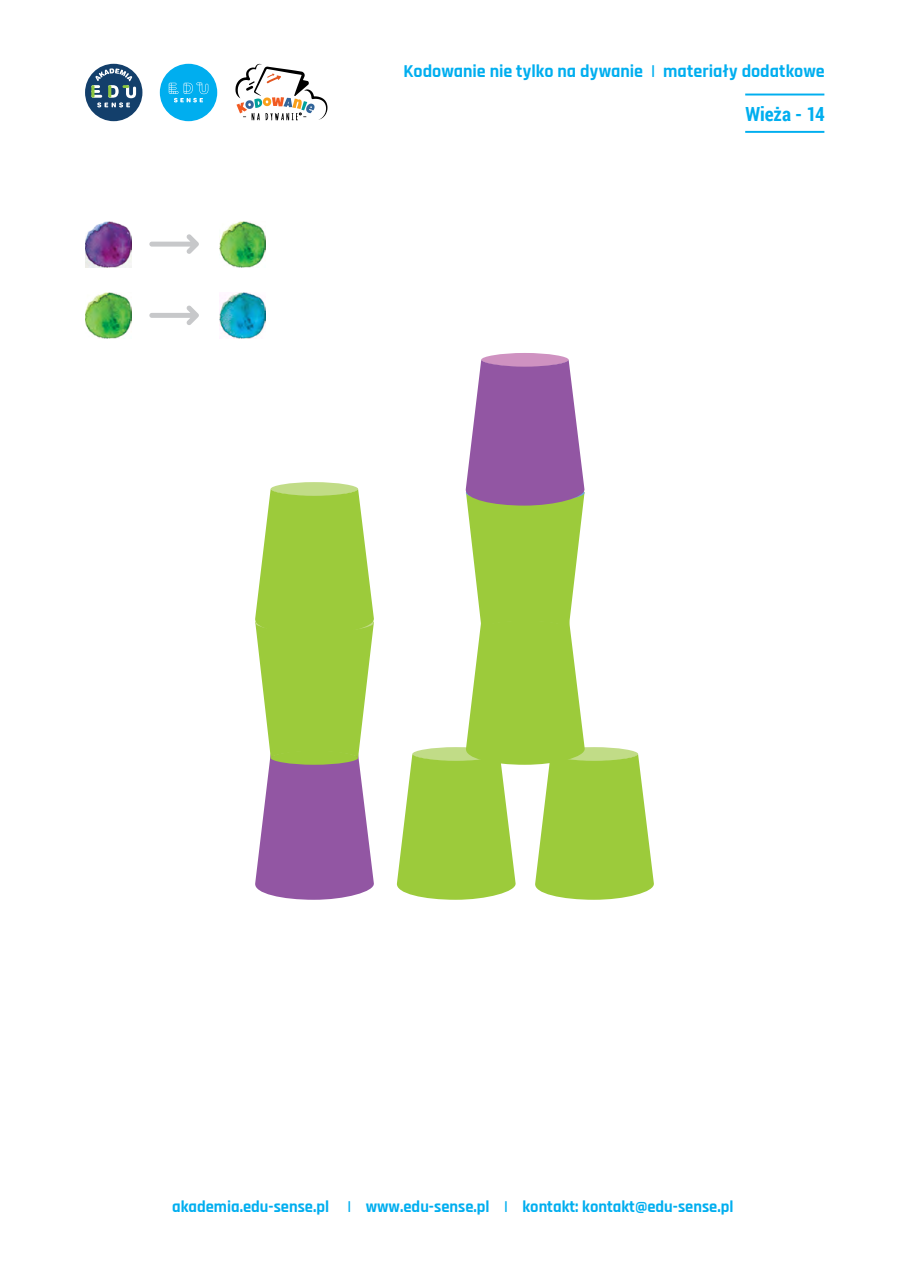
<style>
.page{position:relative;width:910px;height:1280px;background:#fff}
.page>*{position:absolute;margin:0;border:0;box-sizing:border-box;transform-origin:0 0}
.t1{font:700 19.5px "Roboto Condensed";color:#00aeef}
.t2{font:700 18px "Rajdhani";color:#00aeef}
.t3{font:700 16.5px "Rajdhani";color:#00aeef}
</style>
<div class="page">
<div style="left:85px;top:64px;width:57px;height:57px;background:#133f6b;border-radius:50%"></div>
<svg style="left:91px;top:68px;width:45px;height:39px"></svg>
<div style="left:160px;top:64px;width:57px;height:57px;background:#00aeef;border-radius:50%"></div>
<svg style="left:169px;top:83px;width:39px;height:19px"></svg>
<svg style="left:235px;top:64px;width:92px;height:56px"></svg>
<hr style="left:745px;top:94px;width:79px;height:1px;background:#00aeef">
<hr style="left:745px;top:131px;width:79px;height:2px;background:#00aeef">
<div style="left:481px;top:353px;width:88px;height:14px;background:#cf92c1;border-radius:50%"></div>
<svg style="left:396px;top:360px;width:258px;height:540px"></svg>
<div style="left:271px;top:482px;width:87px;height:14px;background:#c1dc87;border-radius:50%"></div>
<svg style="left:255px;top:489px;width:119px;height:411px;background:#a6b074"></svg>
<img style="left:85px;top:221px;width:46px;height:46px">
<img style="left:219px;top:221px;width:47px;height:46px">
<img style="left:85px;top:292px;width:46px;height:46px">
<img style="left:219px;top:292px;width:47px;height:46px">
<svg style="left:149px;top:234px;width:50px;height:20px"></svg>
<svg style="left:149px;top:305px;width:50px;height:20px"></svg>
<p class="t2" style="left:404px;top:61px;width:423px">Kodowanie nie tylko na dywanie | materiały dodatkowe</p>
<p class="t1" style="left:745px;top:100px;width:81px">Wieża - 14</p>
<p class="t3" style="left:172px;top:1197px;width:563px">akademia.edu-sense.pl | www.edu-sense.pl | kontakt: kontakt@edu-sense.pl</p>
</div>
